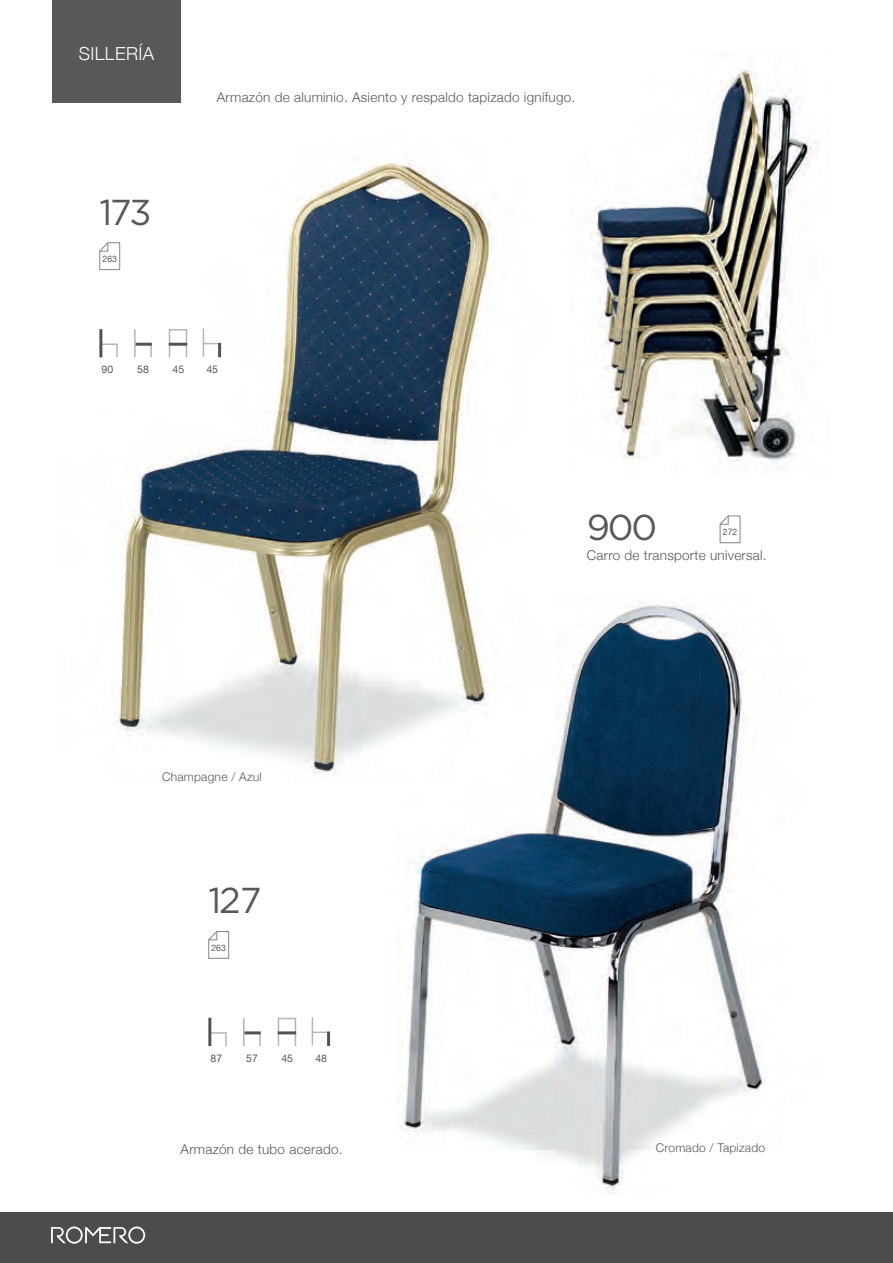
<style>
.page{position:relative;width:893px;height:1263px;background:#fff}
.page>*{position:absolute;margin:0;border:0;box-sizing:border-box;transform-origin:0 0}
.t1{font:36px "Gotham";letter-spacing:-.06em;color:#57585a}
.t2{font:300 18px "Helvetica Neue";letter-spacing:.02em;color:#fff}
.t3{font:300 13.5px "Helvetica Neue";letter-spacing:.02em;color:#57585a}
.t4{font:300 12px "Helvetica Neue";letter-spacing:.02em;color:#57585a}
.t5{font:10.5px "Helvetica Neue";color:#57585a}
.t6{font:9px "Helvetica Neue";color:#57585a;scale:.95 1}
</style>
<div class="page">
<div style="left:0;top:1212px;width:893px;height:51px;background:#4b4c4d"></div>
<svg style="left:51px;top:1226px;width:94px;height:18px"></svg>
<img style="left:590px;top:69px;width:228px;height:400px">
<img style="left:99px;top:162px;width:396px;height:613px">
<div style="left:52px;top:0;width:129px;height:102px;background:#57585a"></div>
<svg style="left:99px;top:242px;width:21px;height:28px"></svg>
<svg style="left:208px;top:931px;width:21px;height:28px"></svg>
<svg style="left:719px;top:515px;width:22px;height:28px"></svg>
<hr style="left:99px;top:329px;width:3px;height:28px;background:#0c0806">
<svg style="left:150px;top:346px;width:2px;height:11px"></svg>
<hr style="left:134px;top:329px;width:2px;height:28px;background:#939598">
<svg style="left:169px;top:329px;width:18px;height:28px"></svg>
<svg style="left:203px;top:328px;width:18px;height:29px"></svg>
<hr style="left:218px;top:343px;width:3px;height:14px;background:#0c0806">
<hr style="left:136px;top:343px;width:16px;height:3px;background:#0c0806">
<hr style="left:169px;top:343px;width:18px;height:3px;background:#0c0806">
<svg style="left:101px;top:343px;width:17px;height:14px"></svg>
<hr style="left:208px;top:1018px;width:3px;height:28px;background:#0c0806">
<svg style="left:259px;top:1034px;width:2px;height:12px"></svg>
<hr style="left:243px;top:1018px;width:2px;height:28px;background:#939598">
<svg style="left:278px;top:1018px;width:18px;height:28px"></svg>
<svg style="left:312px;top:1017px;width:15px;height:28px"></svg>
<hr style="left:327px;top:1031px;width:3px;height:15px;background:#0c0806">
<hr style="left:245px;top:1031px;width:16px;height:3px;background:#0c0806">
<hr style="left:278px;top:1031px;width:18px;height:3px;background:#0c0806">
<svg style="left:210px;top:1032px;width:17px;height:14px"></svg>
<img style="left:396px;top:597px;width:369px;height:596px">
<p class="t2" style="left:79px;top:39px;width:77px">SILLERÍA</p>
<p class="t1" style="left:99px;top:189px;width:54px">173</p>
<p class="t6" style="left:103px;top:253px;width:17px">263</p>
<p class="t3" style="left:217px;top:86px;width:360px">Armazón de aluminio. Asiento y respaldo tapizado ignífugo.</p>
<p class="t5" style="left:102px;top:362px;width:13px">90</p>
<p class="t5" style="left:137px;top:362px;width:13px">58</p>
<p class="t5" style="left:172px;top:362px;width:13px">45</p>
<p class="t5" style="left:206px;top:362px;width:13px">45</p>
<p class="t1" style="left:587px;top:504px;width:72px">900</p>
<p class="t6" style="left:723px;top:526px;width:17px">272</p>
<p class="t3" style="left:587px;top:544px;width:181px">Carro de transporte universal.</p>
<p class="t4" style="left:162px;top:767px;width:101px">Champagne / Azul</p>
<p class="t1" style="left:208px;top:877px;width:55px">127</p>
<p class="t6" style="left:212px;top:941px;width:17px">263</p>
<p class="t5" style="left:211px;top:1051px;width:13px">87</p>
<p class="t5" style="left:246px;top:1051px;width:13px">57</p>
<p class="t5" style="left:281px;top:1051px;width:13px">45</p>
<p class="t5" style="left:315px;top:1051px;width:13px">48</p>
<p class="t3" style="left:181px;top:1138px;width:164px">Armazón de tubo acerado.</p>
<p class="t4" style="left:656px;top:1138px;width:111px">Cromado / Tapizado</p>
</div>
